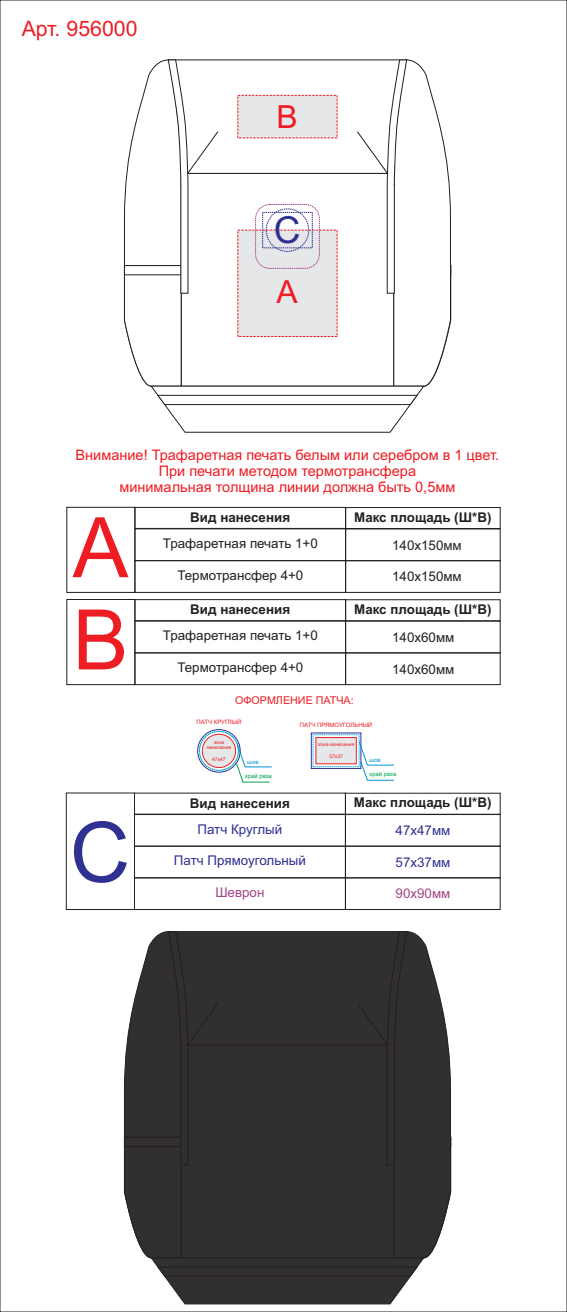
<style>
.page{position:relative;width:567px;height:1312px;background:#fff}
.page>*{position:absolute;margin:0;border:0;box-sizing:border-box;transform-origin:0 0}
.t1{font:83.62px "Arial";color:#2e3092}
.t2{font:83.53px "Arial";color:#ee1d23}
.t3{font:37.2px "Arial";color:#2e3092}
.t4{font:31.85px "Arial";color:#ee1d23}
.t5{font:21.3px "Arial";color:#ee1d23}
.t6{font:14.53px/16.2px "Arial";color:#ee1d23;text-align:center}
.t7{font:13.38px "Arial";color:#231f20}
.t8{font:700 13.38px "Arial";color:#231f20}
.t9{font:13.38px "Arial";color:#2e3092}
.t10{font:13.38px "Arial";color:#a54586}
.t11{font:10.75px "Arial";color:#ee1d23}
.t12{font:6px "Arial";color:#ee1d23}
.t13{font:6px "Arial";color:#00a54f}
.t14{font:6px "Arial";color:#0095d9}
.t15{font:4.97px/5.5px "Arial";color:#ee1d23;text-align:center}
</style>
<div class="page">
<svg style="left:124px;top:931px;width:327px;height:372px;background:#3e3c3d"></svg>
<div style="left:135px;top:599px;width:211px;height:21px;border:1px solid #231f20"></div>
<div style="left:135px;top:507px;width:211px;height:21px;border:1px solid #231f20"></div>
<div style="left:135px;top:620px;width:211px;height:33px;border:1px solid #231f20"></div>
<div style="left:135px;top:528px;width:211px;height:32px;border:1px solid #231f20"></div>
<div style="left:135px;top:652px;width:211px;height:32px;border:1px solid #231f20"></div>
<div style="left:135px;top:560px;width:211px;height:32px;border:1px solid #231f20"></div>
<div style="left:345px;top:599px;width:155px;height:21px;border:1px solid #231f20"></div>
<div style="left:345px;top:507px;width:155px;height:21px;border:1px solid #231f20"></div>
<div style="left:345px;top:621px;width:155px;height:32px;border:1px solid #231f20"></div>
<div style="left:345px;top:528px;width:155px;height:32px;border:1px solid #231f20"></div>
<div style="left:345px;top:652px;width:155px;height:32px;border:1px solid #231f20"></div>
<div style="left:345px;top:560px;width:155px;height:32px;border:1px solid #231f20"></div>
<div style="left:67px;top:599px;width:68px;height:85px;border:1px solid #231f20"></div>
<div style="left:67px;top:507px;width:68px;height:85px;border:1px solid #231f20"></div>
<svg style="left:124px;top:60px;width:327px;height:372px"></svg>
<div style="left:345px;top:792px;width:155px;height:22px;border:1px solid #231f20"></div>
<div style="left:66px;top:792px;width:69px;height:117px;border:1px solid #231f20"></div>
<div style="left:134px;top:814px;width:212px;height:32px;border:1px solid #231f20"></div>
<div style="left:134px;top:845px;width:212px;height:32px;border:1px solid #231f20"></div>
<div style="left:134px;top:877px;width:212px;height:32px;border:1px solid #231f20"></div>
<div style="left:345px;top:814px;width:155px;height:32px;border:1px solid #231f20"></div>
<div style="left:345px;top:845px;width:155px;height:32px;border:1px solid #231f20"></div>
<div style="left:345px;top:877px;width:155px;height:32px;border:1px solid #231f20"></div>
<svg style="left:198px;top:729px;width:42px;height:43px"></svg>
<div style="left:266px;top:209px;width:43px;height:42px;border:1px dashed #2e3092;border-radius:50%"></div>
<div style="left:199px;top:731px;width:39px;height:39px;border:1px dashed #00aeef;border-radius:50%"></div>
<div style="left:202px;top:734px;width:34px;height:33px;background:#e6e7e9;border:1px solid #ee1d23;border-radius:50%"></div>
<svg style="left:311px;top:732px;width:83px;height:48px"></svg>
<svg style="left:236px;top:743px;width:36px;height:39px"></svg>
<div style="left:255px;top:204px;width:64px;height:64px;border:1px dashed #a54586;border-radius:14px"></div>
<h3 class="t5" style="left:22px;top:21px;width:117px">Арт. 956000</h3>
<h3 class="t4" style="left:277px;top:105px;width:23px">В</h3>
<h3 class="t3" style="left:274px;top:216px;width:28px">С</h3>
<h3 class="t4" style="left:277px;top:279px;width:23px">А</h3>
<p class="t6" style="left:76px;top:447px;width:425px">Внимание! Трафаретная печать белым или серебром в 1 цвет.<br>При печати методом термотрансфера<br>минимальная толщина линии должна быть 0,5мм</p>
<h2 class="t2" style="left:73px;top:516px;width:57px">А</h2>
<h2 class="t2" style="left:73px;top:608px;width:57px">В</h2>
<h1 class="t1" style="left:70px;top:820px;width:62px">С</h1>
<p class="t8" style="left:190px;top:512px;width:101px">Вид нанесения</p>
<p class="t8" style="left:354px;top:511px;width:139px">Макс площадь (Ш*В)</p>
<p class="t7" style="left:163px;top:538px;width:156px">Трафаретная печать 1+0</p>
<p class="t7" style="left:392px;top:539px;width:71px">140х150мм</p>
<p class="t7" style="left:177px;top:570px;width:127px">Термотрансфер 4+0</p>
<p class="t7" style="left:392px;top:571px;width:71px">140х150мм</p>
<p class="t8" style="left:190px;top:604px;width:101px">Вид нанесения</p>
<p class="t8" style="left:354px;top:604px;width:139px">Макс площадь (Ш*В)</p>
<p class="t7" style="left:163px;top:630px;width:156px">Трафаретная печать 1+0</p>
<p class="t7" style="left:392px;top:632px;width:64px">140х60мм</p>
<p class="t7" style="left:177px;top:662px;width:127px">Термотрансфер 4+0</p>
<p class="t7" style="left:392px;top:663px;width:64px">140х60мм</p>
<p class="t11" style="left:235px;top:695px;width:120px">ОФОРМЛЕНИЕ ПАТЧА:</p>
<p class="t12" style="left:197px;top:719px;width:46px">ПАТЧ КРУГЛЫЙ</p>
<p class="t12" style="left:300px;top:722px;width:74px">ПАТЧ ПРЯМОУГОЛЬНЫЙ</p>
<p class="t15" style="left:207px;top:739px;width:26px">зона нанесения</p>
<p class="t15" style="left:212px;top:756px;width:15px">47х47</p>
<p class="t14" style="left:247px;top:759px;width:13px">шов</p>
<p class="t15" style="left:318px;top:742px;width:38px">зона нанесения</p>
<p class="t15" style="left:329px;top:753px;width:15px">57х37</p>
<p class="t14" style="left:369px;top:757px;width:13px">шов</p>
<p class="t13" style="left:245px;top:773px;width:28px">край реза</p>
<p class="t13" style="left:369px;top:772px;width:28px">край реза</p>
<p class="t8" style="left:190px;top:798px;width:101px">Вид нанесения</p>
<p class="t8" style="left:354px;top:797px;width:139px">Макс площадь (Ш*В)</p>
<p class="t9" style="left:197px;top:823px;width:86px">Патч Круглый</p>
<p class="t9" style="left:174px;top:855px;width:133px">Патч Прямоугольный</p>
<p class="t10" style="left:215px;top:887px;width:51px">Шеврон</p>
<p class="t9" style="left:396px;top:825px;width:56px">47х47мм</p>
<p class="t9" style="left:396px;top:856px;width:56px">57х37мм</p>
<p class="t10" style="left:396px;top:888px;width:56px">90х90мм</p>
</div>
